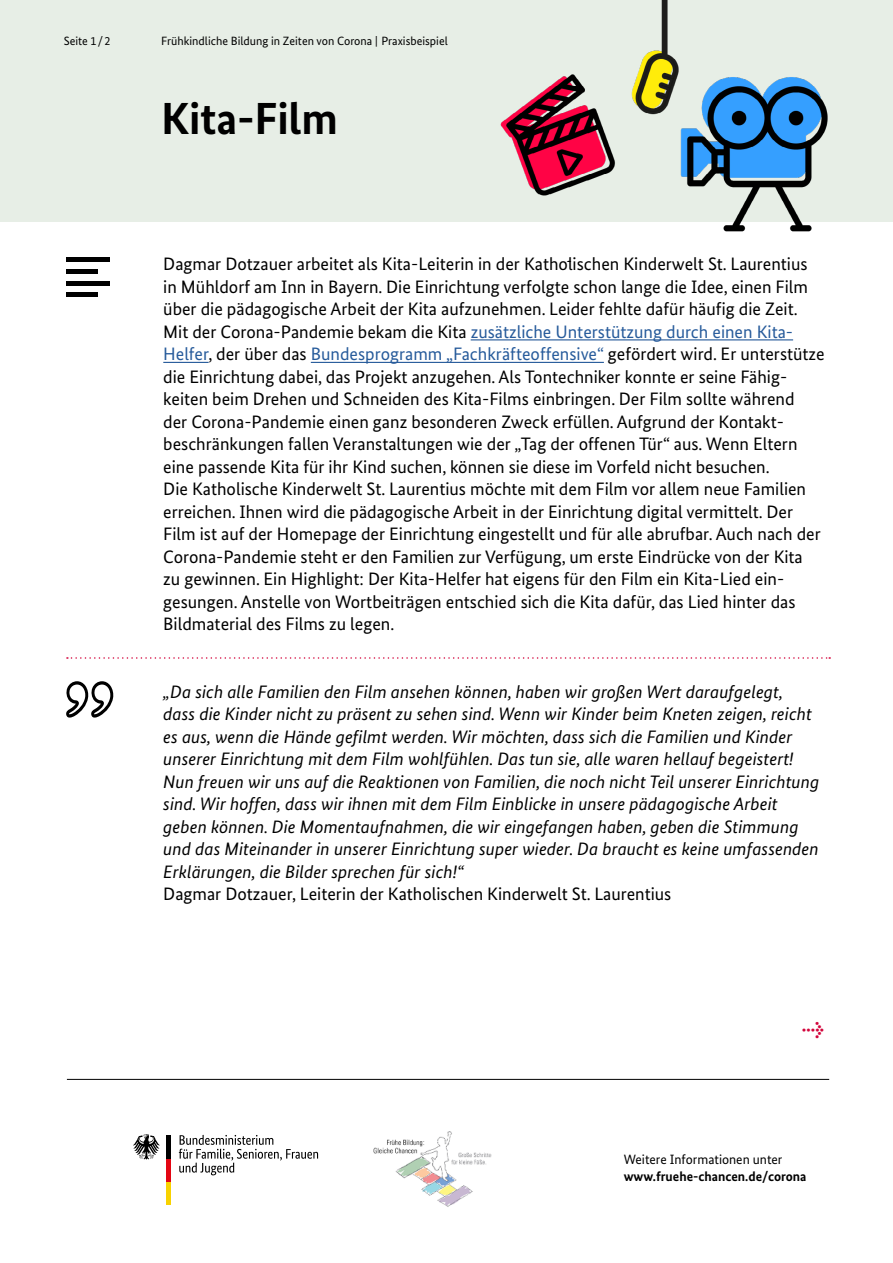
<style>
.page{position:relative;width:893px;height:1263px;background:#fff}
.page>*{position:absolute;margin:0;border:0;box-sizing:border-box;transform-origin:0 0}
.Großer_Titel{font:700 45px "Bundes Sans";letter-spacing:-.005em;color:#000}
.Fließtext_Regular{font:18px/22.5px "Bundes Sans";color:#000}
.Zitat{font:italic 18px/22.5px "Bundes Sans";letter-spacing:.005em;color:#000}
.Fließtext_Regular-2{font:700 18px "Meta Pro";color:#d3043b}
.Fließtext_Regular-3{font:700 13.5px/16.5px "Bundes Sans";color:#000}
.t1{font:12px "Bundes Sans";color:#000}
.s1{color:#275b9b}
.s2{font-weight:400}
</style>
<div class="page">
<div style="left:0;top:0;width:893px;height:221px;background:#e7eee6"></div>
<hr style="left:471px;top:339px;width:322px;height:1px;background:#275b9b">
<hr style="left:163px;top:362px;width:46px;height:1px;background:#275b9b">
<hr style="left:311px;top:362px;width:293px;height:1px;background:#275b9b">
<div style="left:66px;top:257px;width:44px;height:5px;background:#000"></div>
<div style="left:66px;top:269px;width:32px;height:5px;background:#000"></div>
<div style="left:66px;top:281px;width:44px;height:5px;background:#000"></div>
<div style="left:66px;top:292px;width:32px;height:5px;background:#000"></div>
<hr style="left:67px;top:1079px;width:762px;height:1px;background:#000">
<svg style="left:66px;top:681px;width:48px;height:37px"></svg>
<svg style="left:67px;top:657px;width:763px;height:2px"></svg>
<img style="left:455px;top:0;width:404px;height:261px">
<svg style="left:179px;top:1135px;width:139px;height:40px"></svg>
<hr style="left:167px;top:1182px;width:4px;height:23px;background:#f8d200">
<hr style="left:167px;top:1158px;width:4px;height:24px;background:#e30613">
<svg style="left:133px;top:1134px;width:27px;height:25px"></svg>
<hr style="left:167px;top:1135px;width:4px;height:23px;background:#000">
<img style="left:373px;top:1131px;width:119px;height:76px">
<p class="t1" style="left:64px;top:34px;width:48px">Seite 1/2</p>
<p class="t1" style="left:161px;top:34px;width:288px">Frühkindliche Bildung in Zeiten von Corona | Praxisbeispiel</p>
<p class="Großer_Titel" style="left:161px;top:92px;width:178px">Kita-Film</p>
<p class="Fließtext_Regular" style="left:163px;top:252px;width:663px">Dagmar Dotzauer arbeitet als Kita-Leiterin in der Katholischen Kinderwelt St. Laurentius in Mühldorf am Inn in Bayern. Die Einrichtung verfolgte schon lange die Idee, einen Film über die pädagogische Arbeit der Kita aufzunehmen. Leider fehlte dafür häufig die Zeit.<br>Mit der Corona-Pandemie bekam die Kita <span class="s1">zusätzliche Unterstützung durch einen Kita-Helfer</span>, der über das <span class="s1">Bundesprogramm „Fachkräfteoffensive“</span> gefördert wird. Er unterstütze die Einrichtung dabei, das Projekt anzugehen. Als Tontechniker konnte er seine Fähig&shy;keiten beim Drehen und Schneiden des Kita-Films einbringen. Der Film sollte während<br>der Corona-Pandemie einen ganz besonderen Zweck erfüllen. Aufgrund der Kontakt&shy;beschränkungen fallen Veranstaltungen wie der „Tag der offenen Tür“ aus. Wenn Eltern eine passende Kita für ihr Kind suchen, können sie diese im Vorfeld nicht besuchen.<br>Die Katholische Kinderwelt St. Laurentius möchte mit dem Film vor allem neue Familien erreichen. Ihnen wird die pädagogische Arbeit in der Einrichtung digital vermittelt. Der Film ist auf der Homepage der Einrichtung eingestellt und für alle abrufbar. Auch nach der Corona-Pandemie steht er den Familien zur Verfügung, um erste Eindrücke von der Kita<br>zu gewinnen. Ein Highlight: Der Kita-Helfer hat eigens für den Film ein Kita-Lied ein&shy;gesungen. Anstelle von Wortbeiträgen entschied sich die Kita dafür, das Lied hinter das Bildmaterial des Films zu legen.</p>
<p class="Zitat" style="left:163px;top:680px;width:657px">„Da sich alle Familien den Film ansehen können, haben wir großen Wert daraufgelegt, dass die Kinder nicht zu präsent zu sehen sind. Wenn wir Kinder beim Kneten zeigen, reicht es aus, wenn die Hände gefilmt werden. Wir möchten, dass sich die Familien und Kinder unserer Einrichtung mit dem Film wohlfühlen. Das tun sie, alle waren hellauf begeistert!<br>Nun freuen wir uns auf die Reaktionen von Familien, die noch nicht Teil unserer Einrichtung sind. Wir hoffen, dass wir ihnen mit dem Film Einblicke in unsere pädagogische Arbeit geben können. Die Momentaufnahmen, die wir eingefangen haben, geben die Stimmung und das Miteinander in unserer Einrichtung super wieder. Da braucht es keine umfassenden Erklärungen, die Bilder sprechen für sich!“</p>
<p class="Fließtext_Regular" style="left:163px;top:882px;width:510px">Dagmar Dotzauer, Leiterin der Katholischen Kinderwelt St. Laurentius</p>
<p class="Fließtext_Regular-2" style="left:802px;top:1017px;width:23px">→</p>
<p class="Fließtext_Regular-3" style="left:624px;top:1151px;width:184px"><span class="s2">Weitere Informationen unter </span>www.fruehe-chancen.de/corona</p>
</div>
